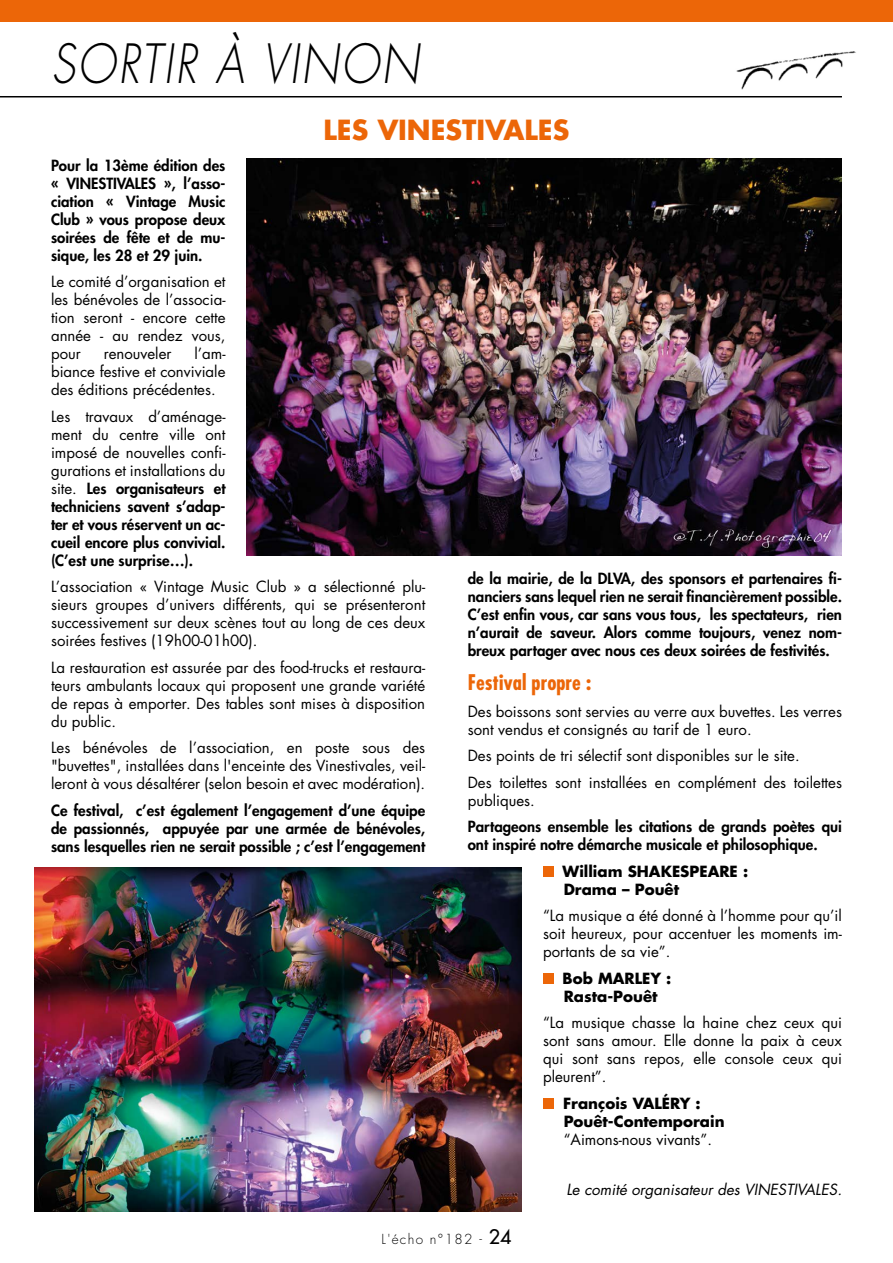
<style>
.page{position:relative;width:893px;height:1263px;background:#fff}
.page>*{position:absolute;margin:0;border:0;box-sizing:border-box;transform-origin:0 0}
.t1{font:italic 300 52.65px "Futura";letter-spacing:.05em;color:#000;scale:.85 1}
.t2{font:700 27px "Futura";color:#ec6608}
.t3{font:700 condensed 21px "Futura";color:#ec6608}
.t4{font:15px/18px "Futura";color:#000;text-align:justify}
.t5{font:800 15px/18px "Futura";color:#000;text-align:justify}
.t6{font:700 15px/18px "Futura";color:#000}
.t7{font:italic 15px "Futura";color:#000}
.t8{font:300 13.5px "Futura";letter-spacing:.1em;color:#000}
.s1{font-weight:400}
.s2{font-weight:400;font-size:19.5px}
</style>
<div class="page">
<div style="left:543px;top:866px;width:11px;height:11px;background:#ec6608"></div>
<div style="left:543px;top:973px;width:11px;height:11px;background:#ec6608"></div>
<div style="left:543px;top:1098px;width:11px;height:11px;background:#ec6608"></div>
<div style="left:0;top:0;width:893px;height:21px;background:#ec6608"></div>
<hr style="left:0;top:96px;width:842px;height:1px;background:#000">
<img style="left:736px;top:51px;width:120px;height:39px">
<img style="left:247px;top:159px;width:595px;height:396px">
<img style="left:34px;top:867px;width:488px;height:345px">
<h1 class="t1" style="left:51px;top:32px;width:435px">SORTIR À VINON</h1>
<h2 class="t2" style="left:324px;top:111px;width:247px">LES VINESTIVALES</h2>
<p class="t5" style="left:51px;top:156px;width:176px">Pour la 13ème édition des « VINESTIVALES », l’asso&shy;ciation « Vintage Music Club » vous propose deux soirées de fête et de mu&shy;sique, les 28 et 29 juin.</p>
<p class="t4" style="left:51px;top:273px;width:176px">Le comité d’organisation et les bénévoles de l’associa&shy;tion seront - encore cette année - au rendez vous, pour</p>
<p class="t4" style="left:51px;top:345px;width:176px;text-indent:143px">l’am&shy;biance festive et conviviale des éditions précédentes.</p>
<p class="t5" style="left:51px;top:407px;width:176px"><span class="s1">Les travaux d’aménage&shy;ment du centre ville ont imposé de nouvelles confi&shy;gurations et installations du site.</span> Les organisateurs et techniciens savent s’adap&shy;ter et vous réservent un ac&shy;cueil encore plus convivial. (C’est une surprise…).</p>
<p class="t4" style="left:51px;top:578px;width:376px">L’association « Vintage Music Club » a sélectionné plu&shy;sieurs groupes d’univers différents, qui se présenteront successivement sur deux scènes tout au long de ces deux soirées festives (19h00-01h00).</p>
<p class="t4" style="left:51px;top:658px;width:376px">La restauration est assurée par des food-trucks et restaura&shy;teurs ambulants locaux qui proposent une grande variété de repas à emporter. Des tables sont mises à disposition du public.</p>
<p class="t4" style="left:51px;top:739px;width:376px">Les bénévoles de l’association, en poste sous des "buvettes", installées dans l'enceinte des Vinestivales, veil&shy;leront à vous désaltérer (selon besoin et avec modération).</p>
<p class="t5" style="left:51px;top:801px;width:376px">Ce festival, c’est également l’engagement d’une équipe de passionnés, appuyée par une armée de bénévoles, sans lesquelles rien ne serait possible ; c’est l’engagement</p>
<p class="t4" style="left:104px;top:345px;width:69px">renouveler</p>
<p class="t5" style="left:468px;top:570px;width:376px">de la mairie, de la DLVA, des sponsors et partenaires fi&shy;nanciers sans lequel rien ne serait financièrement possible.<br>C’est enfin vous, car sans vous tous, les spectateurs, rien n’aurait de saveur. Alors comme toujours, venez nom&shy;breux partager avec nous ces deux soirées de festivités.</p>
<h3 class="t3" style="left:468px;top:669px;width:125px">Festival propre :</h3>
<p class="t4" style="left:468px;top:702px;width:376px">Des boissons sont servies au verre aux buvettes. Les verres sont vendus et consignés au tarif de 1 euro.</p>
<p class="t4" style="left:468px;top:742px;width:376px;line-height:26.5px">Des points de tri sélectif sont disponibles sur le site.<br>Des toilettes sont installées en complément des toilettes</p>
<p class="t4" style="left:468px;top:791px;width:69px">publiques.</p>
<p class="t5" style="left:468px;top:817px;width:376px">Partageons ensemble les citations de grands poètes qui ont inspiré notre démarche musicale et philosophique.</p>
<p class="t6" style="left:563px;top:862px;width:187px">William SHAKESPEARE :<br>Drama – Pouêt</p>
<p class="t4" style="left:543px;top:907px;width:300px">“La musique a été donné à l’homme pour qu’il soit heureux, pour accentuer les moments im&shy;portants de sa vie”.</p>
<p class="t6" style="left:563px;top:969px;width:110px">Bob MARLEY :<br>Rasta-Pouêt</p>
<p class="t4" style="left:543px;top:1014px;width:300px">“La musique chasse la haine chez ceux qui sont sans amour. Elle donne la paix à ceux qui sont sans repos, elle console ceux qui pleurent”.</p>
<p class="t6" style="left:563px;top:1094px;width:163px">François VALÉRY :<br>Pouêt-Contemporain</p>
<p class="t4" style="left:564px;top:1130px;width:150px">“Aimons-nous vivants”.</p>
<p class="t7" style="left:566px;top:1180px;width:277px">Le comité organisateur des VINESTIVALES.</p>
<p class="t8" style="left:382px;top:1231px;width:131px">L'écho n°182 - <span class="s2">24</span></p>
</div>
